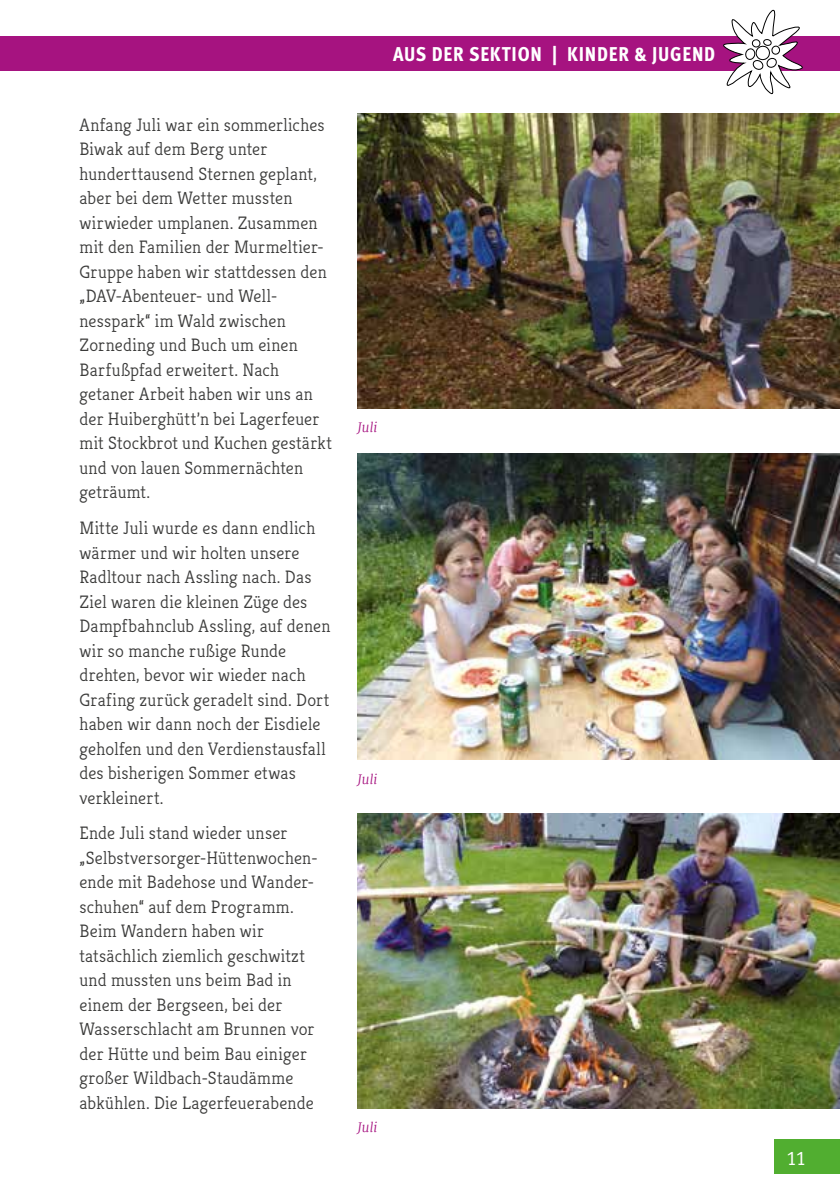
<style>
.page{position:relative;width:840px;height:1191px;background:#fff}
.page>*{position:absolute;margin:0;border:0;box-sizing:border-box;transform-origin:0 0}
.t1{font:20px "Meta Cond Extra Bold LF";letter-spacing:.035em;color:#fff}
.t2{font:20px "Meta Caps";color:#fff}
.t3{font:300 18px/24.4px "Kreon";letter-spacing:.015em;color:#3b3b3a}
.t4{font:italic 300 13px "Merriweather";letter-spacing:.005em;color:#a61380}
</style>
<div class="page">
<div style="left:774px;top:1140px;width:65px;height:34px;background:#51ae30"></div>
<div style="left:0;top:37px;width:839px;height:34px;background:#a61380"></div>
<img style="left:357px;top:453px;width:482px;height:307px">
<img style="left:357px;top:113px;width:482px;height:295px">
<img style="left:357px;top:814px;width:482px;height:294px">
<svg style="left:720px;top:9px;width:87px;height:86px"></svg>
<p class="t3" style="left:79px;top:113px;width:254px">Anfang Juli war ein sommerliches<br>Biwak auf dem Berg unter hunderttausend Sternen geplant, aber bei dem Wetter mussten wirwieder umplanen. Zusammen mit den Familien der Murmeltier-<br>Gruppe haben wir stattdessen den „DAV-Abenteuer- und Well&shy;nesspark“ im Wald zwischen<br>Zorneding und Buch um einen<br>Barfußpfad erweitert. Nach getaner Arbeit haben wir uns an der Huiberghütt’n bei Lagerfeuer mit Stockbrot und Kuchen gestärkt und von lauen Sommernächten geträumt.</p>
<p class="t3" style="left:79px;top:516px;width:252px">Mitte Juli wurde es dann endlich wärmer und wir holten unsere<br>Radltour nach Assling nach. Das<br>Ziel waren die kleinen Züge des<br>Dampfbahnclub Assling, auf denen wir so manche rußige Runde drehten, bevor wir wieder nach<br>Grafing zurück geradelt sind. Dort haben wir dann noch der Eisdiele geholfen und den Verdienstausfall des bisherigen Sommer etwas verkleinert.</p>
<p class="t3" style="left:79px;top:821px;width:240px">Ende Juli stand wieder unser „Selbstversorger-Hüttenwochen&shy;ende mit Badehose und Wander&shy;schuhen“ auf dem Programm.<br>Beim Wandern haben wir tatsächlich ziemlich geschwitzt und mussten uns beim Bad in einem der Bergseen, bei der<br>Wasserschlacht am Brunnen vor der Hütte und beim Bau einiger großer Wildbach-Staudämme abkühlen. Die Lagerfeuerabende</p>
<p class="t1" style="left:393px;top:42px;width:323px">AUS DER SEKTION | KINDER &amp; JUGEND</p>
<p class="t4" style="left:357px;top:419px;width:22px">Juli</p>
<p class="t4" style="left:357px;top:771px;width:22px">Juli</p>
<p class="t4" style="left:357px;top:1119px;width:22px">Juli</p>
<p class="t2" style="left:785px;top:1146px;width:22px">11</p>
</div>
